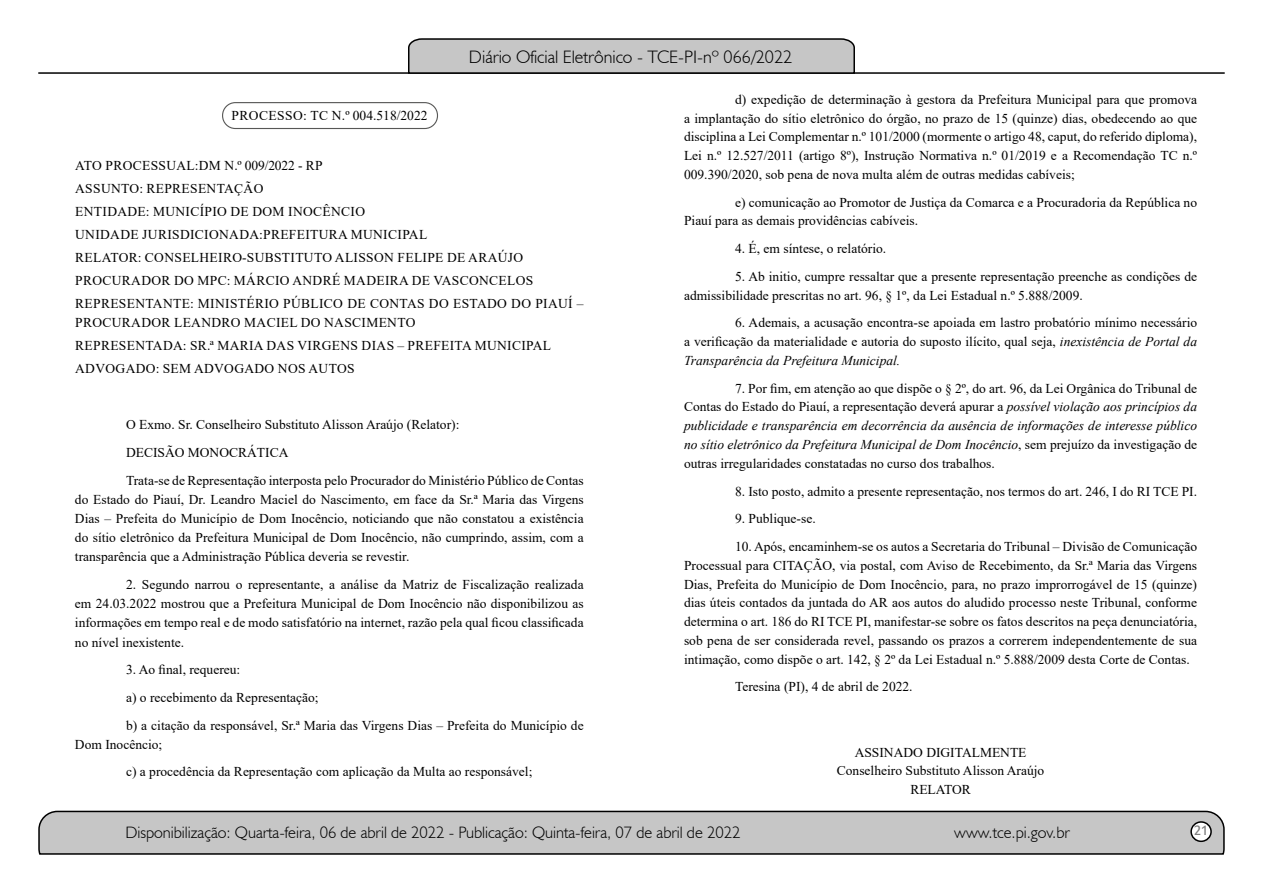
<style>
.page{position:relative;width:1263px;height:893px;background:#fff}
.page>*{position:absolute;margin:0;border:0;box-sizing:border-box;transform-origin:0 0}
.t1{font:300 18px "Humanist 521 BT";color:#000}
.t2{font:300 16.5px "Humanist 521 BT";color:#000}
.t3{font:15px "Estrangelo Edessa";color:#808080}
.t4{font:13.5px/18.8px "Times New Roman";color:#000;text-align:justify}
.t5{font:13.5px/23px "Times New Roman";letter-spacing:.025em;color:#000}
.t6{font:13.5px "Times New Roman";letter-spacing:.035em;color:#000}
.s1{font-style:italic}
</style>
<div class="page">
<svg style="left:38px;top:810px;width:1187px;height:45px;background:#b9b9b9"></svg>
<div style="left:1191px;top:822px;width:20px;height:19px;background:#fff;border-radius:50%"></div>
<div style="left:1190px;top:821px;width:22px;height:21px;border:2px solid #000;border-radius:50%"></div>
<hr style="left:38px;top:72px;width:1187px;height:2px;background:#000">
<svg style="left:407px;top:38px;width:449px;height:36px;background:#b4b4b4"></svg>
<div style="left:222px;top:102px;width:216px;height:27px;border:1px solid #575756;border-radius:13px"></div>
<h1 class="t1" style="left:469px;top:46px;width:325px">Diário Oficial Eletrônico - TCE-PI-nº 066/2022</h1>
<p class="t6" style="left:231px;top:106px;width:198px">PROCESSO: TC N.º 004.518/2022</p>
<p class="t5" style="left:75px;top:154px;width:510px">ATO PROCESSUAL:DM N.º 009/2022 - RP<br>ASSUNTO: REPRESENTAÇÃO<br>ENTIDADE: MUNICÍPIO DE DOM INOCÊNCIO<br>UNIDADE JURISDICIONADA:PREFEITURA MUNICIPAL<br>RELATOR: CONSELHEIRO-SUBSTITUTO ALISSON FELIPE DE ARAÚJO PROCURADOR DO MPC: MÁRCIO ANDRÉ MADEIRA DE VASCONCELOS REPRESENTANTE: MINISTÉRIO PÚBLICO DE CONTAS DO ESTADO DO PIAUÍ –</p>
<p class="t5" style="left:75px;top:311px;width:477px">PROCURADOR LEANDRO MACIEL DO NASCIMENTO<br>REPRESENTADA: SR.ª MARIA DAS VIRGENS DIAS – PREFEITA MUNICIPAL<br>ADVOGADO: SEM ADVOGADO NOS AUTOS</p>
<p class="t4" style="left:126px;top:410px;width:459px;line-height:28px;text-align:left">O Exmo. Sr. Conselheiro Substituto Alisson Araújo (Relator):<br>DECISÃO MONOCRÁTICA<br>Trata-se de Representação interposta pelo Procurador do Ministério Público de Contas</p>
<p class="t4" style="left:75px;top:490px;width:510px">do Estado do Piauí, Dr. Leandro Maciel do Nascimento, em face da Sr.ª Maria das Virgens Dias – Prefeita do Município de Dom Inocêncio, noticiando que não constatou a existência do sítio eletrônico da Prefeitura Municipal de Dom Inocêncio, não cumprindo, assim, com a transparência que a Administração Pública deveria se revestir.</p>
<p class="t4" style="left:75px;top:575px;width:510px;text-indent:51px">2. Segundo narrou o representante, a análise da Matriz de Fiscalização realizada em 24.03.2022 mostrou que a Prefeitura Municipal de Dom Inocêncio não disponibilizou as informações em tempo real e de modo satisfatório na internet, razão pela qual ficou classificada no nível inexistente.</p>
<p class="t4" style="left:126px;top:655px;width:459px;line-height:27.8px;text-align:left">3. Ao final, requereu:<br>a) o recebimento da Representação;<br>b) a citação da responsável, Sr.ª Maria das Virgens Dias – Prefeita do Município de</p>
<p class="t4" style="left:126px;top:730px;width:408px;line-height:27.8px;text-indent:-51px">Dom Inocêncio;<br>c) a procedência da Representação com aplicação da Multa ao responsável;</p>
<p class="t4" style="left:684px;top:90px;width:515px;text-indent:51px">d) expedição de determinação à gestora da Prefeitura Municipal para que promova a implantação do sítio eletrônico do órgão, no prazo de 15 (quinze) dias, obedecendo ao que disciplina a Lei Complementar n.º 101/2000 (mormente o artigo 48, caput, do referido diploma), Lei n.º 12.527/2011 (artigo 8º), Instrução Normativa n.º 01/2019 e a Recomendação TC n.º 009.390/2020, sob pena de nova multa além de outras medidas cabíveis;</p>
<p class="t4" style="left:684px;top:192px;width:515px;text-indent:51px">e) comunicação ao Promotor de Justiça da Comarca e a Procuradoria da República no<br>Piauí para as demais providências cabíveis.</p>
<p class="t4" style="left:735px;top:239px;width:153px">4. É, em síntese, o relatório.</p>
<p class="t4" style="left:684px;top:267px;width:515px;text-indent:51px">5. Ab initio, cumpre ressaltar que a presente representação preenche as condições de admissibilidade prescritas no art. 96, § 1º, da Lei Estadual n.º 5.888/2009.</p>
<p class="t4" style="left:684px;top:313px;width:515px;text-indent:51px">6. Ademais, a acusação encontra-se apoiada em lastro probatório mínimo necessário a verificação da materialidade e autoria do suposto ilícito, qual seja, <span class="s1">inexistência de Portal da Transparência da Prefeitura Municipal.</span></p>
<p class="t4" style="left:684px;top:378px;width:515px;text-indent:51px">7. Por fim, em atenção ao que dispõe o § 2º, do art. 96, da Lei Orgânica do Tribunal de Contas do Estado do Piauí, a representação deverá apurar a <span class="s1">possível violação aos princípios da publicidade e transparência em decorrência da ausência de informações de interesse público no sítio eletrônico da Prefeitura Municipal de Dom Inocêncio</span>, sem prejuízo da investigação de outras irregularidades constatadas no curso dos trabalhos.</p>
<p class="t4" style="left:735px;top:481px;width:463px">8. Isto posto, admito a presente representação, nos termos do art. 246, I do RI TCE PI.</p>
<p class="t4" style="left:735px;top:509px;width:82px">9. Publique-se.</p>
<p class="t4" style="left:684px;top:537px;width:515px;text-indent:51px">10. Após, encaminhem-se os autos a Secretaria do Tribunal – Divisão de Comunicação Processual para CITAÇÃO, via postal, com Aviso de Recebimento, da Sr.ª Maria das Virgens Dias, Prefeita do Município de Dom Inocêncio, para, no prazo improrrogável de 15 (quinze) dias úteis contados da juntada do AR aos autos do aludido processo neste Tribunal, conforme determina o art. 186 do RI TCE PI, manifestar-se sobre os fatos descritos na peça denunciatória, sob pena de ser considerada revel, passando os prazos a correrem independentemente de sua intimação, como dispõe o art. 142, § 2º da Lei Estadual n.º 5.888/2009 desta Corte de Contas.</p>
<p class="t4" style="left:735px;top:677px;width:179px">Teresina (PI), 4 de abril de 2022.</p>
<p class="t4" style="left:837px;top:742px;width:209px;text-align:center">ASSINADO DIGITALMENTE<br>Conselheiro Substituto Alisson Araújo<br>RELATOR</p>
<p class="t2" style="left:125px;top:822px;width:617px">Disponibilização: Quarta-feira, 06 de abril de 2022 - Publicação: Quinta-feira, 07 de abril de 2022</p>
<p class="t2" style="left:954px;top:822px;width:117px">www.tce.pi.gov.br</p>
<p class="t3" style="left:1194px;top:823px;width:16px">21</p>
</div>
